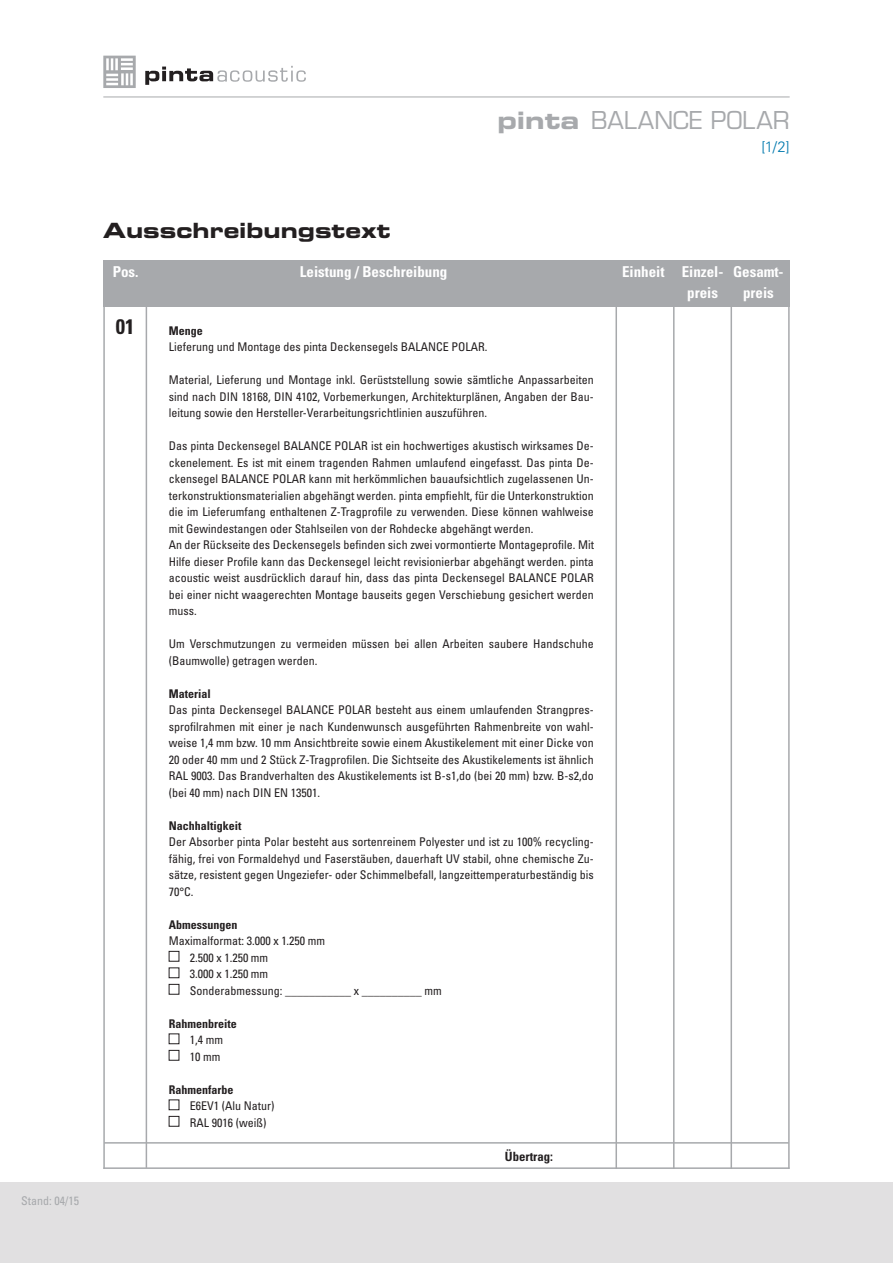
<style>
.page{position:relative;width:893px;height:1263px;background:#fff}
.page>*{position:absolute;margin:0;border:0;box-sizing:border-box;transform-origin:0 0}
.t1{font:24px "Eurostile LT";color:#a7a9ac}
.t2{font:21px "Eurostile LT Bold Extended Two";color:#231f20}
.t3{font:700 condensed 21px "Univers LT";color:#231f20}
.t4{font:700 condensed 15px/20.9px "Univers LT";color:#fff}
.t5{font:300 15px "Univers LT";color:#0079ae}
.t6{font:700 condensed 12.75px "Univers LT";color:#231f20}
.t7{font:condensed 12px/16.5px "Univers LT";color:#231f20}
.t8{font:700 condensed 12px "Univers LT";color:#231f20}
.t9{font:condensed 12px "Univers LT";color:#a7a9ac}
.s1{font-family:"Eurostile LT Bold Extended Two"}
</style>
<div class="page">
<div style="left:169px;top:951px;width:10px;height:10px;border:1px solid #231f20"></div>
<div style="left:169px;top:967px;width:10px;height:11px;border:1px solid #231f20"></div>
<div style="left:169px;top:984px;width:10px;height:10px;border:1px solid #231f20"></div>
<div style="left:169px;top:1033px;width:10px;height:11px;border:1px solid #231f20"></div>
<div style="left:169px;top:1050px;width:10px;height:10px;border:1px solid #231f20"></div>
<div style="left:169px;top:1099px;width:10px;height:11px;border:1px solid #231f20"></div>
<div style="left:169px;top:1116px;width:10px;height:10px;border:1px solid #231f20"></div>
<svg style="left:103px;top:56px;width:33px;height:32px"></svg>
<svg style="left:145px;top:66px;width:161px;height:19px"></svg>
<hr style="left:103px;top:97px;width:687px;height:1px;background:#a7a9ac">
<div style="left:103px;top:260px;width:687px;height:46px;background:#a7a9ac"></div>
<hr style="left:103px;top:1167px;width:687px;height:2px;background:#a7a9ac">
<hr style="left:146px;top:284px;width:1px;height:884px;background:#a7a9ac">
<hr style="left:615px;top:284px;width:2px;height:885px;background:#a7a9ac">
<hr style="left:673px;top:284px;width:2px;height:885px;background:#a7a9ac">
<hr style="left:730px;top:284px;width:2px;height:885px;background:#a7a9ac">
<hr style="left:788px;top:284px;width:2px;height:885px;background:#a7a9ac">
<hr style="left:103px;top:284px;width:2px;height:885px;background:#a7a9ac">
<hr style="left:104px;top:1142px;width:685px;height:1px;background:#a7a9ac">
<div style="left:0;top:1182px;width:893px;height:81px;background:#e1e0e1"></div>
<h1 class="t1" style="left:497px;top:106px;width:294px"><span class="s1">pinta</span> BALANCE POLAR</h1>
<p class="t5" style="left:761px;top:137px;width:30px">[1/2]</p>
<p class="t9" style="left:21px;top:1193px;width:59px">Stand: 04/15</p>
<h2 class="t2" style="left:103px;top:216px;width:289px">Ausschreibungstext</h2>
<p class="t4" style="left:113px;top:262px;width:27px">Pos.</p>
<p class="t4" style="left:300px;top:262px;width:149px">Leistung / Beschreibung</p>
<p class="t4" style="left:687px;top:261px;width:38px;text-indent:-65px">Einheit Einzel&shy;preis</p>
<p class="t4" style="left:733px;top:261px;width:52px;text-align:center">Gesamt&shy;preis</p>
<h2 class="t3" style="left:116px;top:314px;width:20px">01</h2>
<p class="t8" style="left:169px;top:323px;width:35px">Menge</p>
<p class="t7" style="left:169px;top:338px;width:320px">Lieferung und Montage des pinta Deckensegels BALANCE POLAR.</p>
<p class="t7" style="left:169px;top:371px;width:427px;text-align:justify">Material, Lieferung und Montage inkl. Gerüststellung sowie sämtliche Anpassarbeiten sind nach DIN 18168, DIN 4102, Vorbemerkungen, Architekturplänen, Angaben der Bau&shy;leitung sowie den Hersteller-Verarbeitungsrichtlinien auszuführen.</p>
<p class="t7" style="left:169px;top:437px;width:427px">Das pinta Deckensegel BALANCE POLAR ist ein hochwertiges akustisch wirksames De&shy;ckenelement. Es ist mit einem tragenden Rahmen umlaufend eingefasst. Das pinta De&shy;ckensegel BALANCE POLAR kann mit herkömmlichen bauaufsichtlich zugelassenen Un&shy;terkonstruktionsmaterialien abgehängt werden. pinta empfiehlt, für die Unterkonstruktion die im Lieferumfang enthaltenen Z-Tragprofile zu verwenden. Diese können wahlweise mit Gewindestangen oder Stahlseilen von der Rohdecke abgehängt werden.<br>An der Rückseite des Deckensegels befinden sich zwei vormontierte Montageprofile. Mit Hilfe dieser Profile kann das Deckensegel leicht revisionierbar abgehängt werden. pinta acoustic weist ausdrücklich darauf hin, dass das pinta Deckensegel BALANCE POLAR bei einer nicht waagerechten Montage bauseits gegen Verschiebung gesichert werden muss.</p>
<p class="t7" style="left:169px;top:635px;width:427px">Um Verschmutzungen zu vermeiden müssen bei allen Arbeiten saubere Handschuhe (Baumwolle) getragen werden.</p>
<p class="t8" style="left:169px;top:686px;width:44px">Material</p>
<p class="t7" style="left:169px;top:701px;width:427px;text-align:justify">Das pinta Deckensegel BALANCE POLAR besteht aus einem umlaufenden Strangpres&shy;sprofilrahmen mit einer je nach Kundenwunsch ausgeführten Rahmenbreite von wahl&shy;weise 1,4 mm bzw. 10 mm Ansichtbreite sowie einem Akustikelement mit einer Dicke von 20 oder 40 mm und 2 Stück Z-Tragprofilen. Die Sichtseite des Akustikelements ist ähnlich RAL 9003. Das Brandverhalten des Akustikelements ist B-s1,do (bei 20 mm) bzw. B-s2,do (bei 40 mm) nach DIN EN 13501.</p>
<p class="t8" style="left:169px;top:818px;width:74px">Nachhaltigkeit</p>
<p class="t7" style="left:169px;top:833px;width:427px;text-align:justify">Der Absorber pinta Polar besteht aus sortenreinem Polyester und ist zu 100% recycling&shy;fähig, frei von Formaldehyd und Faserstäuben, dauerhaft UV stabil, ohne chemische Zu&shy;sätze, resistent gegen Ungeziefer- oder Schimmelbefall, langzeittemperaturbeständig bis 70°C.</p>
<p class="t8" style="left:169px;top:917px;width:70px">Abmessungen</p>
<p class="t7" style="left:190px;top:932px;width:253px;text-indent:-21px">Maximalformat: 3.000 x 1.250 mm<br>2.500 x 1.250 mm<br>3.000 x 1.250 mm<br>Sonderabmessung: ___________ x __________ mm</p>
<p class="t8" style="left:169px;top:1016px;width:70px">Rahmenbreite</p>
<p class="t7" style="left:190px;top:1031px;width:35px">1,4 mm<br>10 mm</p>
<p class="t8" style="left:169px;top:1082px;width:66px">Rahmenfarbe</p>
<p class="t7" style="left:190px;top:1097px;width:86px">E6EV1 (Alu Natur)<br>RAL 9016 (weiß)</p>
<p class="t6" style="left:505px;top:1148px;width:50px">Übertrag:</p>
</div>
